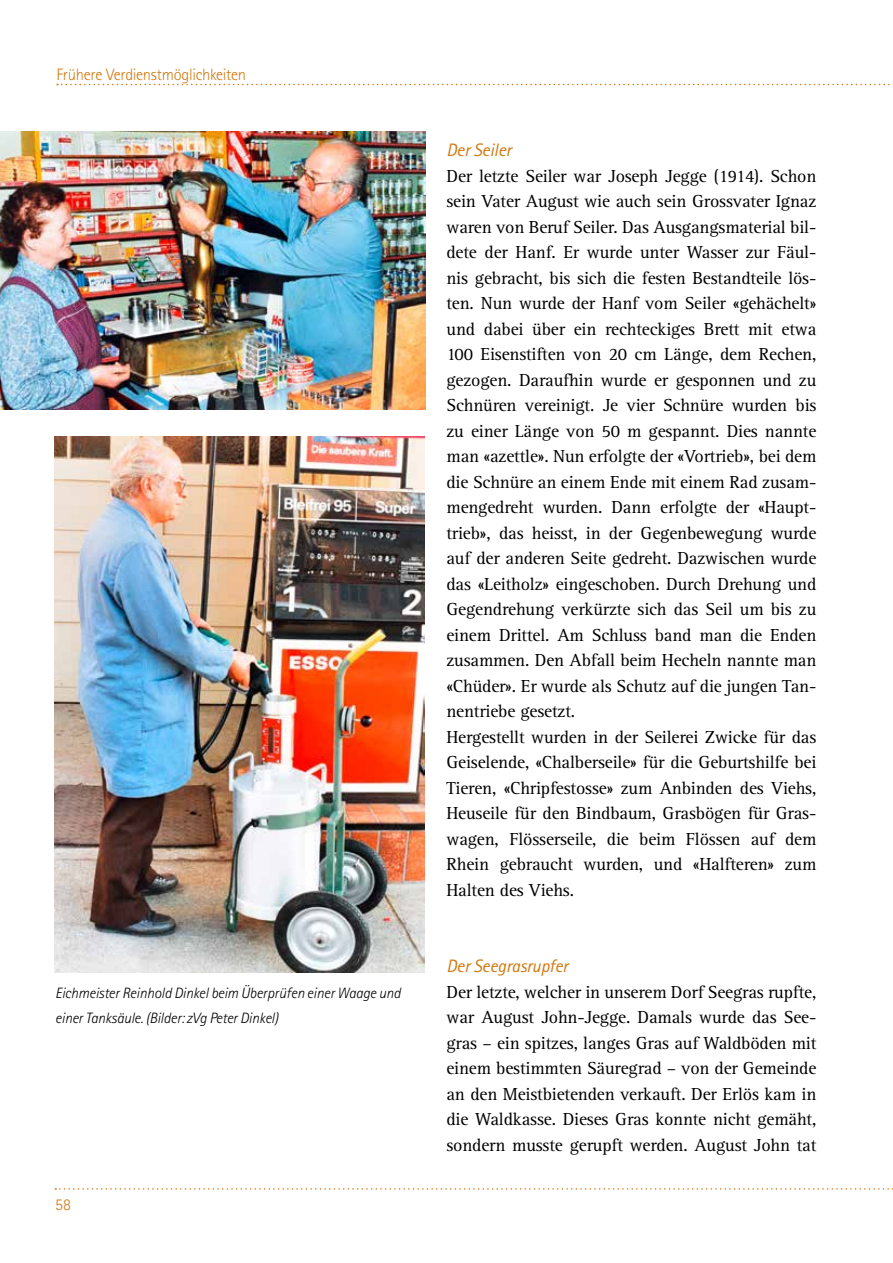
<style>
.page{position:relative;width:893px;height:1263px;background:#fff}
.page>*{position:absolute;margin:0;border:0;box-sizing:border-box;transform-origin:0 0}
.t1{font:18px/25.5px "Rotis Serif";letter-spacing:-.01em;color:#000}
.t2{font:italic 18px "Rotis Sans Serif";letter-spacing:-.01em;color:#d2780e}
.t3{font:300 16.5px "Rotis Sans Serif";letter-spacing:-.02em;color:#d2780e}
.t4{font:italic 300 15px/25.5px "Rotis Sans Serif";letter-spacing:-.01em;color:#000}
</style>
<div class="page">
<svg style="left:57px;top:84px;width:836px;height:1px"></svg>
<svg style="left:55px;top:1188px;width:838px;height:2px"></svg>
<img style="left:0;top:132px;width:425px;height:277px">
<img style="left:55px;top:437px;width:369px;height:535px">
<p class="t3" style="left:56px;top:64px;width:191px">Frühere Verdienstmöglichkeiten</p>
<p class="t4" style="left:55px;top:980px;width:347px">Eichmeister Reinhold Dinkel beim Überprüfen einer Waage und einer Tanksäule. (Bilder: zVg Peter Dinkel)</p>
<p class="t3" style="left:55px;top:1195px;width:17px">58</p>
<p class="t2" style="left:446px;top:139px;width:67px">Der Seiler</p>
<p class="t1" style="left:446px;top:163px;width:371px">Der letzte Seiler war Joseph Jegge (1914). Schon sein Vater August wie auch sein Grossvater Ignaz waren von Beruf Seiler. Das Ausgangsmaterial bil&shy;dete der Hanf. Er wurde unter Wasser zur Fäul&shy;nis gebracht, bis sich die festen Bestandteile lös&shy;ten. Nun wurde der Hanf vom Seiler «gehächelt» und dabei über ein rechteckiges Brett mit etwa 100 Eisenstiften von 20 cm Länge, dem Rechen, gezogen. Daraufhin wurde er gesponnen und zu Schnüren vereinigt. Je vier Schnüre wurden bis zu einer Länge von 50 m gespannt. Dies nannte man «azettle». Nun erfolgte der «Vortrieb», bei dem die Schnüre an einem Ende mit einem Rad zusam&shy;mengedreht wurden. Dann erfolgte der «Haupt&shy;trieb», das heisst, in der Gegenbewegung wurde auf der anderen Seite gedreht. Dazwischen wurde das «Leitholz» eingeschoben. Durch Drehung und Gegendrehung verkürzte sich das Seil um bis zu einem Drittel. Am Schluss band man die Enden zusammen. Den Abfall beim Hecheln nannte man «Chüder». Er wurde als Schutz auf die jungen Tan&shy;nentriebe gesetzt.<br>Hergestellt wurden in der Seilerei Zwicke für das Geiselende, «Chalberseile» für die Geburtshilfe bei Tieren, «Chripfestosse» zum Anbinden des Viehs, Heuseile für den Bindbaum, Grasbögen für Gras&shy;wagen, Flösserseile, die beim Flössen auf dem Rhein gebraucht wurden, und «Halfteren» zum Halten des Viehs.</p>
<p class="t2" style="left:446px;top:955px;width:123px">Der Seegrasrupfer</p>
<p class="t1" style="left:446px;top:979px;width:371px;text-align:justify">Der letzte, welcher in unserem Dorf Seegras rupfte, war August John-Jegge. Damals wurde das See&shy;gras – ein spitzes, langes Gras auf Waldböden mit einem bestimmten Säuregrad – von der Gemeinde an den Meistbietenden verkauft. Der Erlös kam in die Waldkasse. Dieses Gras konnte nicht gemäht, sondern musste gerupft werden. August John tat</p>
</div>
